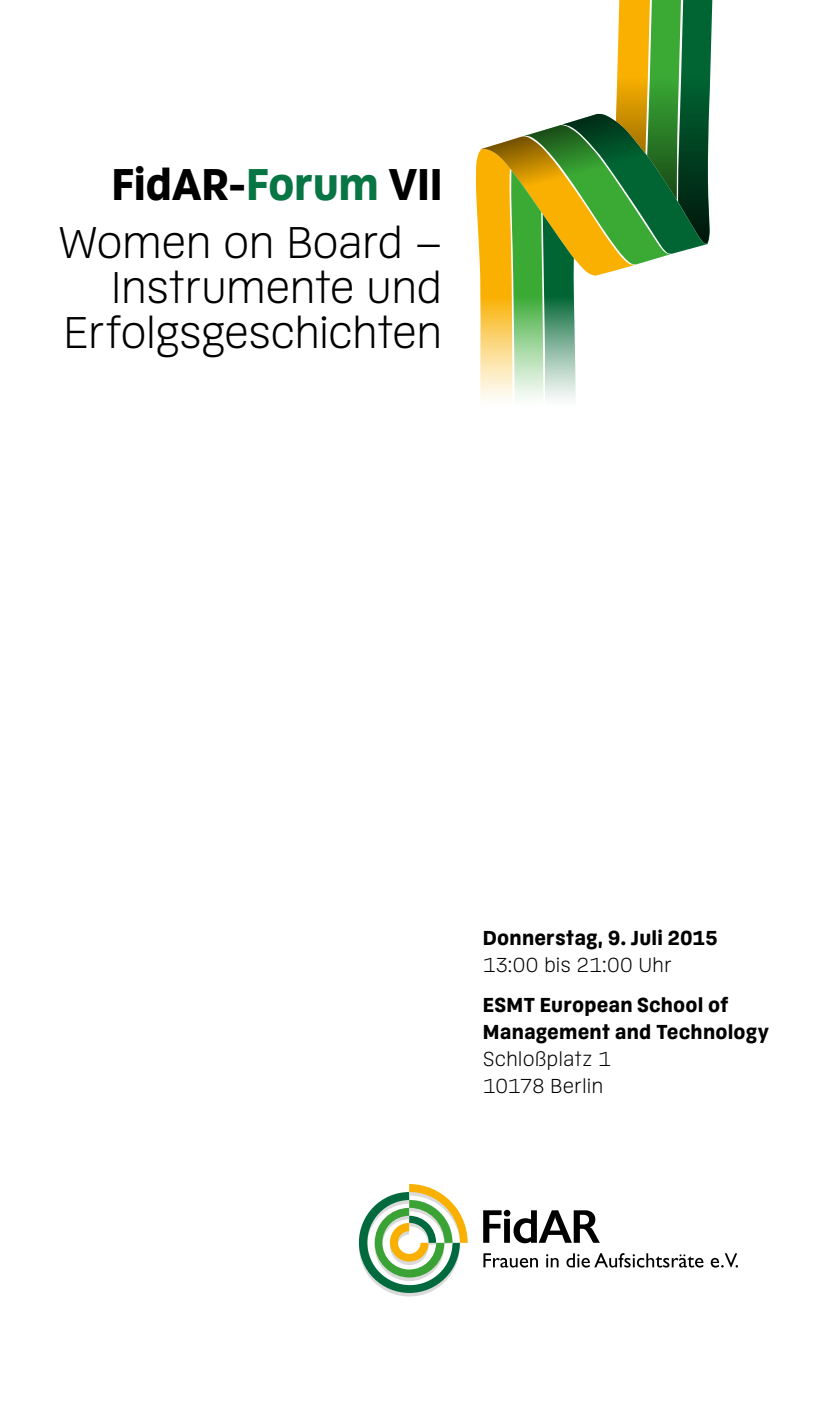
<style>
.page{position:relative;width:830px;height:1404px;background:#fff}
.page>*{position:absolute;margin:0;border:0;box-sizing:border-box;transform-origin:0 0}
.t1{font:300 49.5px/57.8px "Gedau Gothic";letter-spacing:-.02em;color:#000;text-align:right}
.t2{font:700 22.5px/27px "Gedau Gothic";letter-spacing:.01em;color:#000}
.t3{font:300 22.5px/27px "Gedau Gothic";color:#000}
.s1{font-weight:700}
.s2{font-weight:700;color:#087544}
</style>
<div class="page">
<svg style="left:358px;top:1184px;width:109px;height:112px"></svg>
<svg style="left:483px;top:1253px;width:54px;height:14px"></svg>
<svg style="left:546px;top:1254px;width:12px;height:13px"></svg>
<svg style="left:566px;top:1253px;width:137px;height:14px"></svg>
<svg style="left:710px;top:1253px;width:27px;height:14px"></svg>
<svg style="left:483px;top:1209px;width:116px;height:34px"></svg>
<svg style="left:476px;top:0;width:237px;height:289px"></svg>
<svg style="left:480px;top:289px;width:96px;height:110px;background:#b5cb93"></svg>
<h1 class="t1" style="left:58px;top:156px;width:386px"><span class="s1">FidAR-</span><span class="s2">Forum</span> <span class="s1">VII<br></span>Women on Board –</h1>
<h1 class="t1" style="left:63px;top:265px;width:380px;line-height:45px">Instrumente und<br>Erfolgsgeschichten</h1>
<p class="t2" style="left:482px;top:924px;width:236px">Donnerstag, 9. Juli 2015</p>
<p class="t3" style="left:482px;top:951px;width:191px">13:00 bis 21:00 Uhr</p>
<p class="t2" style="left:482px;top:990px;width:288px">ESMT European School of<br>Management and Technology</p>
<p class="t3" style="left:482px;top:1045px;width:129px">Schloßplatz 1<br>10178 Berlin</p>
</div>
